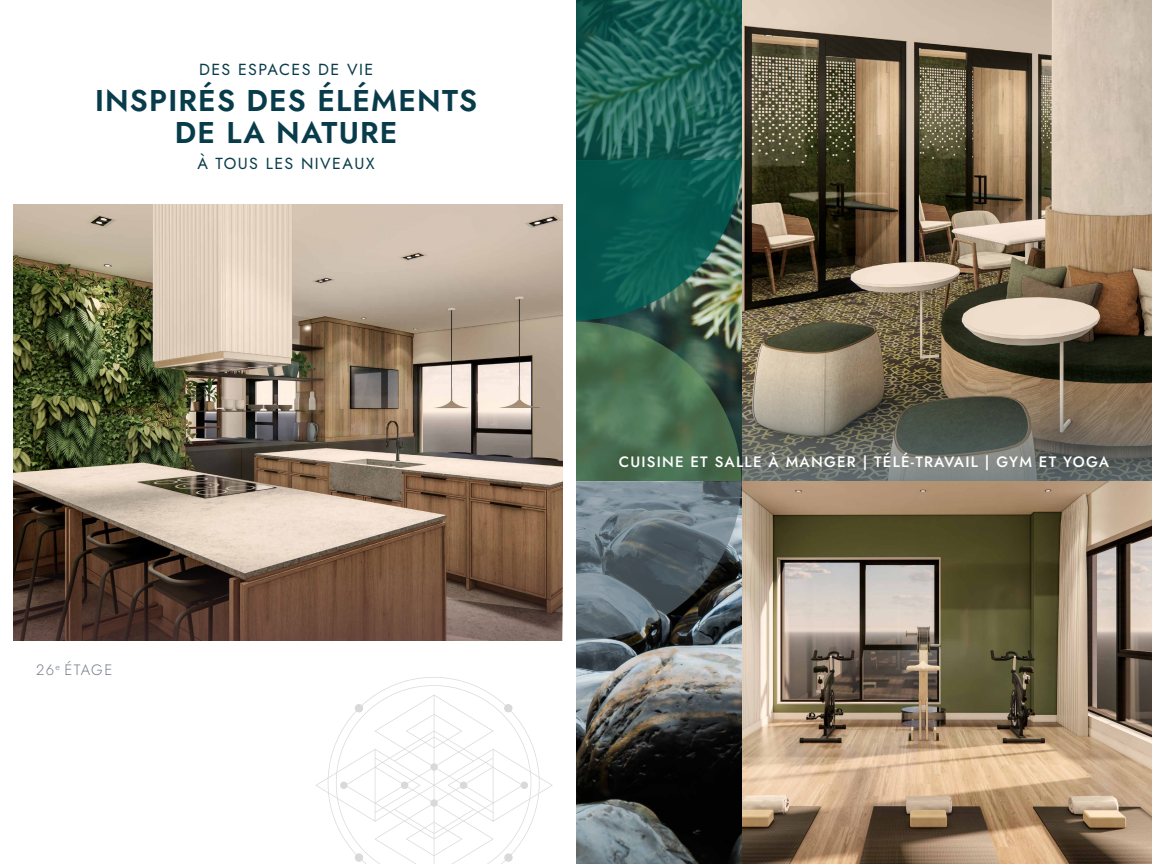
<style>
.page{position:relative;width:1152px;height:864px;background:#fff}
.page>*{position:absolute;margin:0;border:0;box-sizing:border-box;transform-origin:0 0}
.t1{font:600 30px/32px "Jost";letter-spacing:.04em;color:#093c4b;text-align:center}
.t2{font:16px "Jost";letter-spacing:.09em;color:#093c4b}
.t3{font:500 15px "Jost";letter-spacing:.08em;color:#fff}
.t4{font:300 15px "Jost";letter-spacing:.1em;color:#78808b}
</style>
<div class="page">
<img style="left:14px;top:204px;width:548px;height:437px">
<svg style="left:316px;top:677px;width:237px;height:187px"></svg>
<img style="left:741px;top:0;width:411px;height:864px">
<svg style="left:576px;top:0;width:165px;height:160px;background:#1f6258"></svg>
<img style="left:576px;top:641px;width:165px;height:223px">
<img style="left:576px;top:160px;width:165px;height:481px">
<p class="t2" style="left:199px;top:58px;width:176px">DES ESPACES DE VIE</p>
<h1 class="t1" style="left:95px;top:85px;width:384px">INSPIRÉS DES ÉLÉMENTS<br>DE LA NATURE</h1>
<p class="t2" style="left:197px;top:152px;width:179px">À TOUS LES NIVEAUX</p>
<p class="t4" style="left:36px;top:659px;width:78px">26<sup>e</sup> ÉTAGE</p>
<p class="t3" style="left:619px;top:452px;width:492px">CUISINE ET SALLE À MANGER | TÉLÉ-TRAVAIL | GYM ET YOGA</p>
</div>
